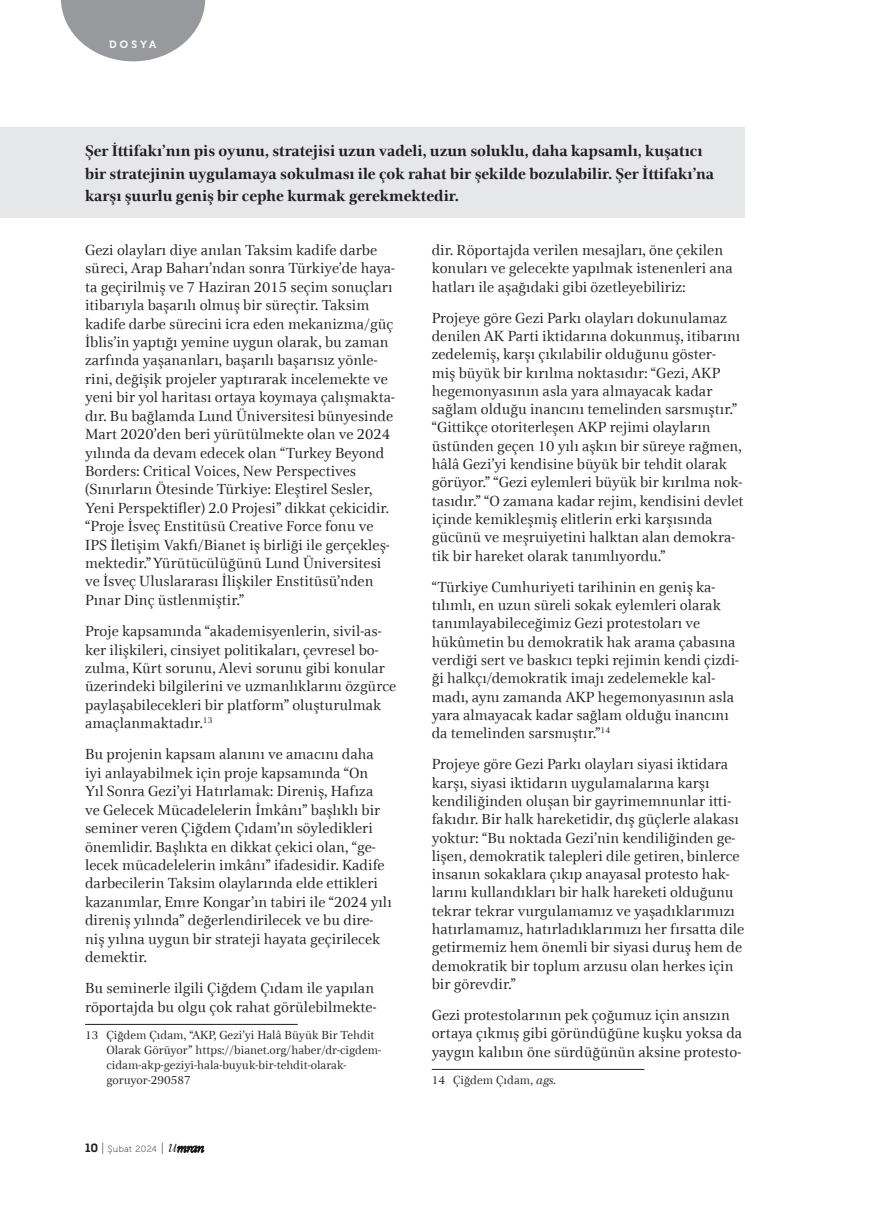
<style>
.page{position:relative;width:872px;height:1212px;background:#fff}
.page>*{position:absolute;margin:0;border:0;box-sizing:border-box;transform-origin:0 0}
.t1{font:15.75px/22.5px "Civita Bold EP";color:#231f20}
.t2{font:15px/18.3px "Civita Regular EP";color:#231f20}
.t3{font:12px/15px "Civita Regular EP";color:#231f20}
.t4{font:10.5px "Museo 700";letter-spacing:.3em;color:#fff}
.t5{font:9px "Museo 100";letter-spacing:.045em;color:#231f20}
.s1{font-family:"Intro";font-weight:700;font-size:12px}
.s2{font-size:12px}
.s3{font-family:"Garamond";font-weight:300;font-style:italic;font-size:17.55px}
.s4{font-family:"Garamond";font-weight:300;font-style:italic;font-size:13.2px}
.s5{font-family:"Civita Italic EP"}
</style>
<div class="page">
<svg style="left:61px;top:0;width:144px;height:61px"></svg>
<hr style="left:85px;top:1024px;width:213px;height:1px;background:#231f20">
<hr style="left:432px;top:1069px;width:212px;height:1px;background:#231f20">
<div style="left:0;top:128px;width:744px;height:90px;background:#e6e7e9"></div>
<p class="t4" style="left:109px;top:39px;width:48px">DOSYA</p>
<p class="t1" style="left:85px;top:139px;width:630px">Şer İttifakı’nın pis oyunu, stratejisi uzun vadeli, uzun soluklu, daha kapsamlı, kuşatıcı bir stratejinin uygulamaya sokulması ile çok rahat bir şekilde bozulabilir. Şer İttifakı’na karşı şuurlu geniş bir cephe kurmak gerekmektedir.</p>
<p class="t2" style="left:85px;top:240px;width:311px">Gezi olayları diye anılan Taksim kadife darbe süreci, Arap Baharı’ndan sonra Türkiye’de haya&shy;ta geçirilmiş ve 7 Haziran 2015 seçim sonuçları itibarıyla başarılı olmuş bir süreçtir. Taksim kadife darbe sürecini icra eden mekanizma/güç İblis’in yaptığı yemine uygun olarak, bu zaman zarfında yaşananları, başarılı başarısız yönle&shy;rini, değişik projeler yaptırarak incelemekte ve yeni bir yol haritası ortaya koymaya çalışmakta&shy;dır. Bu bağlamda Lund Üniversitesi bünyesinde Mart 2020’den beri yürütülmekte olan ve 2024 yılında da devam edecek olan “Turkey Beyond Borders: Critical Voices, New Perspectives (Sınırların Ötesinde Türkiye: Eleştirel Sesler, Yeni Perspektifler) 2.0 Projesi” dikkat çekicidir. “Proje İsveç Enstitüsü Creative Force fonu ve IPS İletişim Vakfı/Bianet iş birliği ile gerçekleş&shy;mektedir.” Yürütücülüğünü Lund Üniversitesi ve İsveç Uluslararası İlişkiler Enstitüsü’nden Pınar Dinç üstlenmiştir.”</p>
<p class="t2" style="left:85px;top:621px;width:313px">Proje kapsamında “akademisyenlerin, sivil-as&shy;ker ilişkileri, cinsiyet politikaları, çevresel bo&shy;zulma, Kürt sorunu, Alevi sorunu gibi konular üzerindeki bilgilerini ve uzmanlıklarını özgürce paylaşabilecekleri bir platform” oluşturulmak amaçlanmaktadır.<sup>13</sup></p>
<p class="t2" style="left:85px;top:745px;width:308px">Bu projenin kapsam alanını ve amacını daha iyi anlayabilmek için proje kapsamında “On<br>Yıl Sonra Gezi’yi Hatırlamak: Direniş, Hafıza ve Gelecek Mücadelelerin İmkânı” başlıklı bir seminer veren Çiğdem Çıdam’ın söyledikleri önemlidir. Başlıkta en dikkat çekici olan, “ge&shy;lecek mücadelelerin imkânı” ifadesidir. Kadife darbecilerin Taksim olaylarında elde ettikleri kazanımlar, Emre Kongar’ın tabiri ile “2024 yılı direniş yılında” değerlendirilecek ve bu dire&shy;niş yılına uygun bir strateji hayata geçirilecek demektir.</p>
<p class="t2" style="left:85px;top:978px;width:293px">Bu seminerle ilgili Çiğdem Çıdam ile yapılan röportajda bu olgu çok rahat görülebilmekte-</p>
<p class="t3" style="left:106px;top:1027px;width:276px;text-indent:-21px">13 Çiğdem Çıdam, “AKP, Gezi’yi Halâ Büyük Bir Tehdit Olarak Görüyor” https://bianet.org/haber/dr-cigdem&shy;cidam-akp-geziyi-hala-buyuk-bir-tehdit-olarak&shy;goruyor-290587</p>
<p class="t5" style="left:85px;top:1144px;width:120px"><span class="s1">10</span> <span class="s2">|</span> Şubat 2024 <span class="s2">|</span> <span class="s3">u</span><span class="s4">mran</span></p>
<p class="t2" style="left:432px;top:240px;width:303px">dir. Röportajda verilen mesajları, öne çekilen konuları ve gelecekte yapılmak istenenleri ana hatları ile aşağıdaki gibi özetleyebiliriz:</p>
<p class="t2" style="left:432px;top:308px;width:313px">Projeye göre Gezi Parkı olayları dokunulamaz denilen AK Parti iktidarına dokunmuş, itibarını zedelemiş, karşı çıkılabilir olduğunu göster-<br>miş büyük bir kırılma noktasıdır: “Gezi, AKP hegemonyasının asla yara almayacak kadar sağlam olduğu inancını temelinden sarsmıştır.” “Gittikçe otoriterleşen AKP rejimi olayların üstünden geçen 10 yılı aşkın bir süreye rağmen, hâlâ Gezi’yi kendisine büyük bir tehdit olarak görüyor.” “Gezi eylemleri büyük bir kırılma nok&shy;tasıdır.” “O zamana kadar rejim, kendisini devlet içinde kemikleşmiş elitlerin erki karşısında gücünü ve meşruiyetini halktan alan demokra&shy;tik bir hareket olarak tanımlıyordu.”</p>
<p class="t2" style="left:432px;top:577px;width:309px">“Türkiye Cumhuriyeti tarihinin en geniş ka&shy;tılımlı, en uzun süreli sokak eylemleri olarak tanımlayabileceğimiz Gezi protestoları ve hükûmetin bu demokratik hak arama çabasına verdiği sert ve baskıcı tepki rejimin kendi çizdi&shy;ği halkçı/demokratik imajı zedelemekle kal&shy;madı, aynı zamanda AKP hegemonyasının asla yara almayacak kadar sağlam olduğu inancını da temelinden sarsmıştır.”<sup>14</sup></p>
<p class="t2" style="left:432px;top:755px;width:314px">Projeye göre Gezi Parkı olayları siyasi iktidara karşı, siyasi iktidarın uygulamalarına karşı kendiliğinden oluşan bir gayrimemnunlar itti&shy;fakıdır. Bir halk hareketidir, dış güçlerle alakası yoktur: “Bu noktada Gezi’nin kendiliğinden ge&shy;lişen, demokratik talepleri dile getiren, binlerce insanın sokaklara çıkıp anayasal protesto hak&shy;larını kullandıkları bir halk hareketi olduğunu tekrar tekrar vurgulamamız ve yaşadıklarımızı hatırlamamız, hatırladıklarımızı her fırsatta dile getirmemiz hem önemli bir siyasi duruş hem de demokratik bir toplum arzusu olan herkes için bir görevdir.”</p>
<p class="t2" style="left:432px;top:1005px;width:312px">Gezi protestolarının pek çoğumuz için ansızın ortaya çıkmış gibi göründüğüne kuşku yoksa da yaygın kalıbın öne sürdüğünün aksine protesto-</p>
<p class="t3" style="left:432px;top:1072px;width:126px">14 Çiğdem Çıdam, <span class="s5">ags.</span></p>
</div>
